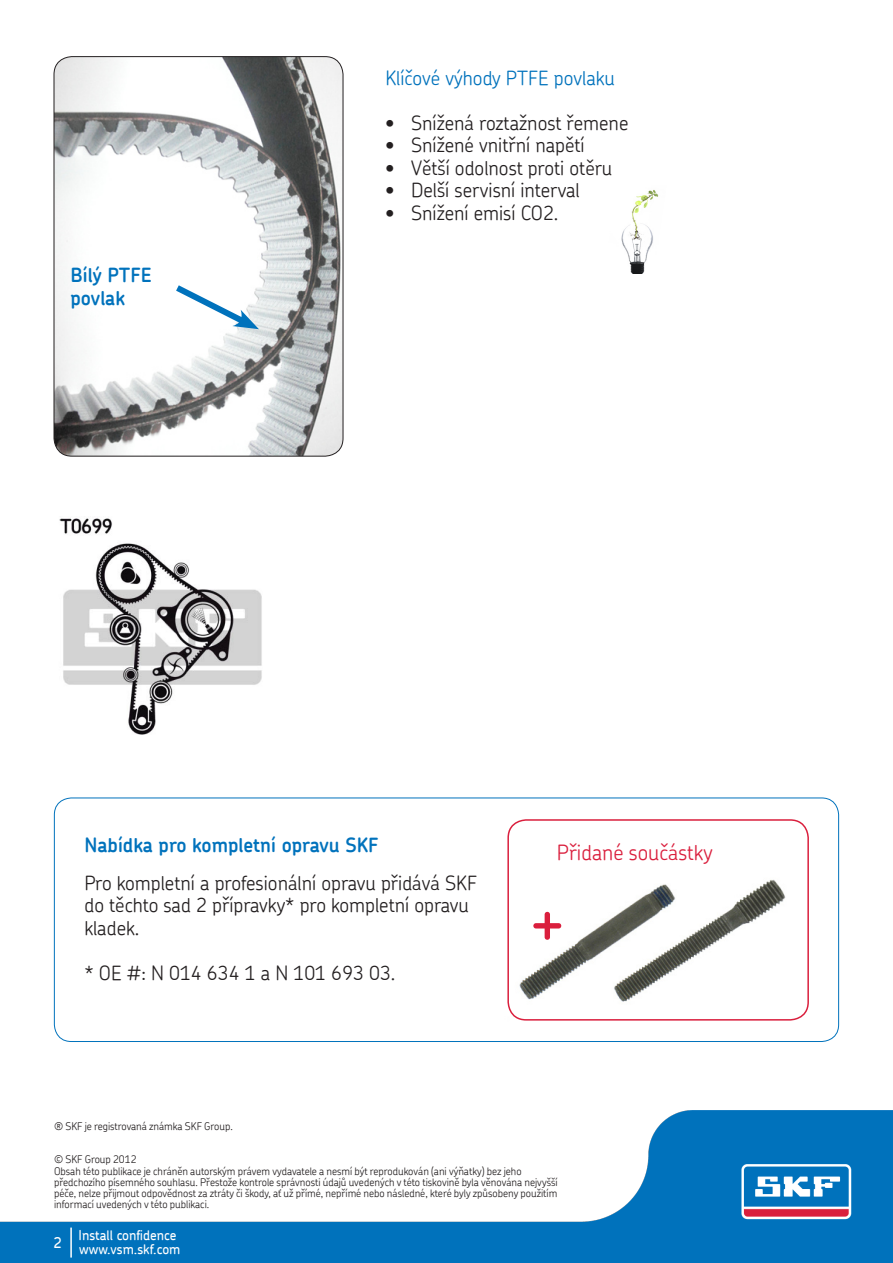
<style>
.page{position:relative;width:893px;height:1263px;background:#fff}
.page>*{position:absolute;margin:0;border:0;box-sizing:border-box;transform-origin:0 0}
.t1{font:500 65.55px "SKF Chevin";color:#da1f3d}
.t2{font:300 21px "SKF Chevin";color:#da1f3d}
.t3{font:300 19.5px/22.5px "SKF Chevin";color:#231f20}
.t4{font:600 19.5px "SKF Chevin";color:#0072bc}
.t5{font:300 19.5px "SKF Chevin";color:#0072bc}
.t6{font:500 15px "SKF Chevin";color:#fff}
.t7{font:500 13.5px "SKF Chevin";color:#fff}
._91_99_-_Disclaimer{font:300 10.5px/11.2px "SKF Chevin";color:#231f20}
</style>
<div class="page">
<img style="left:0;top:1110px;width:893px;height:153px">
<hr style="left:70px;top:1227px;width:2px;height:30px;background:#fff">
<img style="left:54px;top:57px;width:289px;height:399px">
<div style="left:54px;top:56px;width:289px;height:400px;border:1px solid #231f20;border-radius:18px"></div>
<svg style="left:169px;top:280px;width:90px;height:51px"></svg>
<img style="left:621px;top:190px;width:38px;height:83px">
<img style="left:509px;top:819px;width:300px;height:202px">
<div style="left:54px;top:798px;width:785px;height:244px;border:1px solid #0072bc;border-radius:17px"></div>
<img style="left:59px;top:518px;width:203px;height:217px">
<div style="left:507px;top:819px;width:302px;height:201px;border:2px solid #da1f3d;border-radius:18px"></div>
<p class="t4" style="left:70px;top:262px;width:83px">Bílý PTFE</p>
<p class="t4" style="left:70px;top:286px;width:56px">povlak</p>
<p class="t5" style="left:386px;top:65px;width:231px">Klíčové výhody PTFE povlaku</p>
<p class="t3" style="left:386px;top:111px;width:244px">• Snížená roztažnost řemene</p>
<p class="t3" style="left:386px;top:134px;width:201px">• Snížené vnitřní napětí</p>
<p class="t3" style="left:386px;top:156px;width:228px">• Větší odolnost proti otěru</p>
<p class="t3" style="left:386px;top:179px;width:196px">• Delší servisní interval</p>
<p class="t3" style="left:386px;top:201px;width:174px">• Snížení emisí CO2.</p>
<p class="t4" style="left:84px;top:832px;width:296px">Nabídka pro kompletní opravu SKF</p>
<p class="t3" style="left:84px;top:871px;width:394px">Pro kompletní a profesionální opravu přidává SKF do těchto sad 2 přípravky* pro kompletní opravu kladek.</p>
<p class="t3" style="left:84px;top:961px;width:313px">* OE #: N 014 634 1 a N 101 693 03.</p>
<p class="t2" style="left:557px;top:839px;width:157px">Přidané součástky</p>
<p class="t1" style="left:529px;top:878px;width:38px">+</p>
<p class="_91_99_-_Disclaimer" style="left:54px;top:1120px;width:180px">® SKF je registrovaná známka SKF Group.</p>
<p class="_91_99_-_Disclaimer" style="left:54px;top:1154px;width:84px">© SKF Group 2012</p>
<p class="_91_99_-_Disclaimer" style="left:54px;top:1165px;width:505px">Obsah této publikace je chráněn autorským právem vydavatele a nesmí být reprodukován (ani výňatky) bez jeho předchozího písemného souhlasu. Přestože kontrole správnosti údajů uvedených v této tiskovině byla věnována nejvyšší péče, nelze přijmout odpovědnost za ztráty či škody, ať už přímé, nepřímé nebo následné, které byly způsobeny použitím informací uvedených v této publikaci.</p>
<p class="t6" style="left:53px;top:1232px;width:10px">2</p>
<p class="t7" style="left:79px;top:1226px;width:99px">Install confidence</p>
<p class="t7" style="left:79px;top:1240px;width:103px">www.vsm.skf.com</p>
</div>
